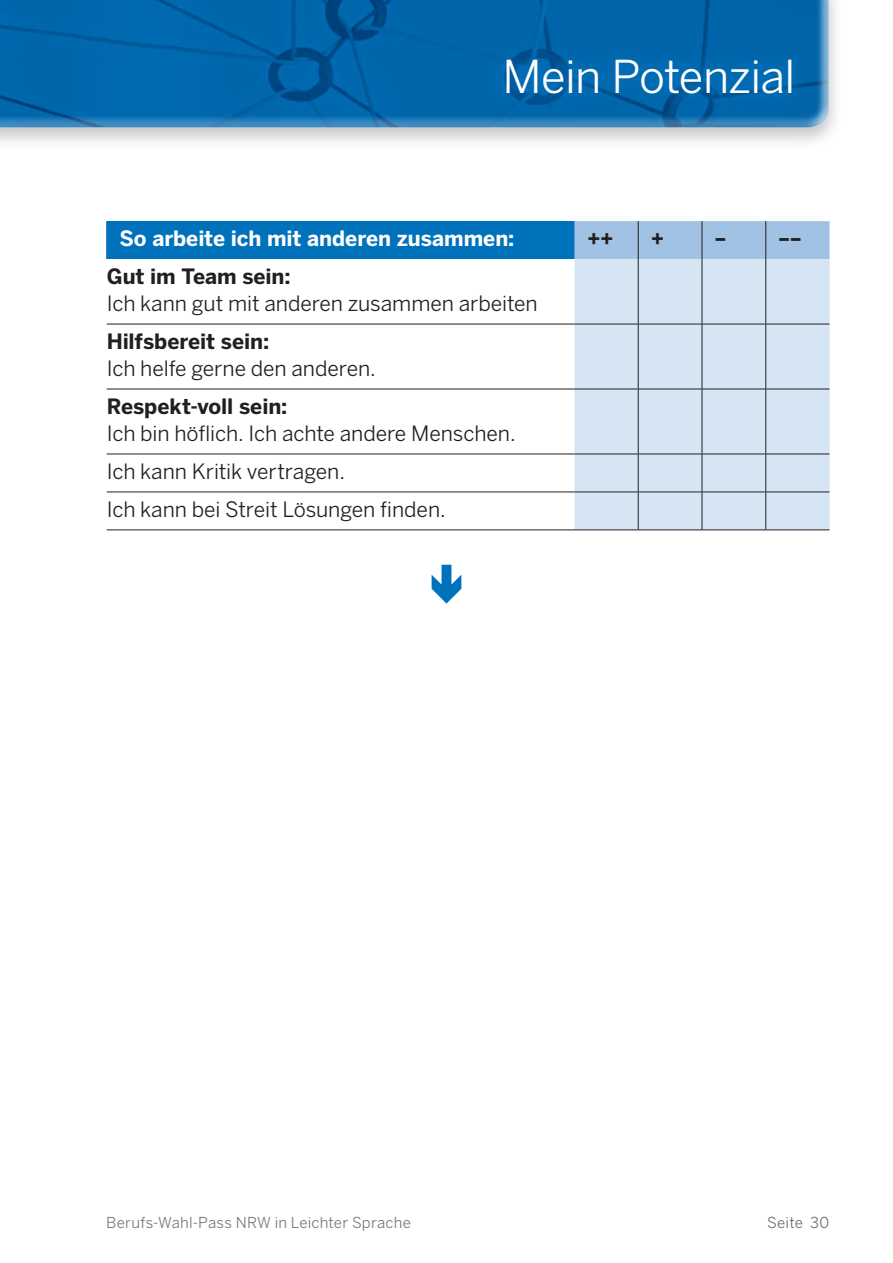
<style>
.page{position:relative;width:893px;height:1263px;background:#fff}
.page>*{position:absolute;margin:0;border:0;box-sizing:border-box;transform-origin:0 0}
.t1{font:45px "Benton Sans";letter-spacing:-.015em;color:#fff}
._01_Fliesstext_14_pt{font:21px "Benton Sans";letter-spacing:-.005em;color:#231f20}
._01_Fliesstext_14_pt-2{font:700 21px "Benton Sans";letter-spacing:-.005em;color:#231f20}
._01_Fliesstext_14_pt-3{font:700 21px "Benton Sans";letter-spacing:-.005em;color:#fff}
._01_Fliesstext_14_pt-4{font:700 21px "Benton Sans";letter-spacing:-.005em;color:#231f20;scale:.8 1}
.t2{font:15px "Benton Sans";letter-spacing:.015em;color:#76787b}
.t3{font:15px "Benton Sans";letter-spacing:.015em;color:#6c6d70}
</style>
<div class="page">
<div style="left:0;top:0;width:843px;height:150px;background:#231f20;opacity:.25"></div>
<div style="left:0;top:0;width:829px;height:128px;background:#fff;opacity:.75"></div>
<div style="left:486px;top:40px;width:326px;height:73px;background:#0072bc;opacity:.75"></div>
<div style="left:107px;top:221px;width:467px;height:38px;background:#0072bc"></div>
<div style="left:574px;top:221px;width:256px;height:38px;background:#a1c1e5"></div>
<div style="left:574px;top:259px;width:256px;height:271px;background:#d6e5f4"></div>
<hr style="left:106px;top:221px;width:1px;height:38px;background:#0072bc">
<hr style="left:107px;top:324px;width:467px;height:1px;background:#231f20">
<hr style="left:574px;top:324px;width:64px;height:1px;background:#231f20">
<hr style="left:638px;top:324px;width:64px;height:1px;background:#231f20">
<hr style="left:702px;top:324px;width:64px;height:1px;background:#231f20">
<hr style="left:766px;top:324px;width:64px;height:1px;background:#231f20">
<hr style="left:107px;top:389px;width:467px;height:1px;background:#231f20">
<hr style="left:574px;top:389px;width:64px;height:1px;background:#231f20">
<hr style="left:638px;top:389px;width:64px;height:1px;background:#231f20">
<hr style="left:702px;top:389px;width:64px;height:1px;background:#231f20">
<hr style="left:766px;top:389px;width:64px;height:1px;background:#231f20">
<hr style="left:107px;top:454px;width:467px;height:1px;background:#231f20">
<hr style="left:574px;top:454px;width:64px;height:1px;background:#231f20">
<hr style="left:638px;top:454px;width:64px;height:1px;background:#231f20">
<hr style="left:702px;top:454px;width:64px;height:1px;background:#231f20">
<hr style="left:766px;top:454px;width:64px;height:1px;background:#231f20">
<hr style="left:107px;top:492px;width:467px;height:1px;background:#231f20">
<hr style="left:574px;top:492px;width:64px;height:1px;background:#231f20">
<hr style="left:638px;top:492px;width:64px;height:1px;background:#231f20">
<hr style="left:702px;top:492px;width:64px;height:1px;background:#231f20">
<hr style="left:766px;top:492px;width:64px;height:1px;background:#231f20">
<hr style="left:107px;top:530px;width:467px;height:1px;background:#231f20">
<hr style="left:574px;top:530px;width:64px;height:1px;background:#231f20">
<hr style="left:638px;top:530px;width:64px;height:1px;background:#231f20">
<hr style="left:702px;top:530px;width:64px;height:1px;background:#231f20">
<hr style="left:766px;top:530px;width:64px;height:1px;background:#231f20">
<hr style="left:638px;top:221px;width:1px;height:38px;background:#231f20">
<hr style="left:702px;top:221px;width:1px;height:38px;background:#231f20">
<hr style="left:765px;top:221px;width:1px;height:38px;background:#231f20">
<hr style="left:638px;top:259px;width:1px;height:65px;background:#231f20">
<hr style="left:702px;top:259px;width:1px;height:65px;background:#231f20">
<hr style="left:765px;top:259px;width:1px;height:65px;background:#231f20">
<hr style="left:638px;top:324px;width:1px;height:65px;background:#231f20">
<hr style="left:702px;top:324px;width:1px;height:65px;background:#231f20">
<hr style="left:765px;top:324px;width:1px;height:65px;background:#231f20">
<hr style="left:638px;top:389px;width:1px;height:65px;background:#231f20">
<hr style="left:702px;top:389px;width:1px;height:65px;background:#231f20">
<hr style="left:765px;top:389px;width:1px;height:65px;background:#231f20">
<hr style="left:638px;top:454px;width:1px;height:38px;background:#231f20">
<hr style="left:702px;top:454px;width:1px;height:38px;background:#231f20">
<hr style="left:765px;top:454px;width:1px;height:38px;background:#231f20">
<hr style="left:638px;top:492px;width:1px;height:38px;background:#231f20">
<hr style="left:702px;top:492px;width:1px;height:38px;background:#231f20">
<hr style="left:765px;top:492px;width:1px;height:38px;background:#231f20">
<svg style="left:432px;top:565px;width:29px;height:39px"></svg>
<h1 class="t1" style="left:502px;top:50px;width:294px">Mein Potenzial</h1>
<p class="_01_Fliesstext_14_pt-3" style="left:119px;top:226px;width:397px">So arbeite ich mit anderen zusammen:</p>
<p class="_01_Fliesstext_14_pt-2" style="left:587px;top:226px;width:28px">++</p>
<p class="_01_Fliesstext_14_pt-2" style="left:651px;top:226px;width:15px">+</p>
<p class="_01_Fliesstext_14_pt-4" style="left:715px;top:226px;width:16px">–</p>
<p class="_01_Fliesstext_14_pt-4" style="left:778px;top:226px;width:30px">––</p>
<p class="_01_Fliesstext_14_pt-2" style="left:107px;top:264px;width:186px">Gut im Team sein:</p>
<p class="_01_Fliesstext_14_pt" style="left:107px;top:291px;width:433px">Ich kann gut mit anderen zusammen arbeiten</p>
<p class="_01_Fliesstext_14_pt-2" style="left:107px;top:329px;width:164px">Hilfsbereit sein:</p>
<p class="_01_Fliesstext_14_pt" style="left:107px;top:356px;width:271px">Ich helfe gerne den anderen.</p>
<p class="_01_Fliesstext_14_pt-2" style="left:107px;top:394px;width:182px">Respekt-voll sein:</p>
<p class="_01_Fliesstext_14_pt" style="left:107px;top:421px;width:410px">Ich bin höflich. Ich achte andere Menschen.</p>
<p class="_01_Fliesstext_14_pt" style="left:107px;top:459px;width:240px">Ich kann Kritik vertragen.</p>
<p class="_01_Fliesstext_14_pt" style="left:107px;top:497px;width:341px">Ich kann bei Streit Lösungen finden.</p>
<p class="t2" style="left:106px;top:1214px;width:306px">Berufs-Wahl-Pass NRW in Leichter Sprache</p>
<p class="t3" style="left:767px;top:1214px;width:63px">Seite 30</p>
</div>
